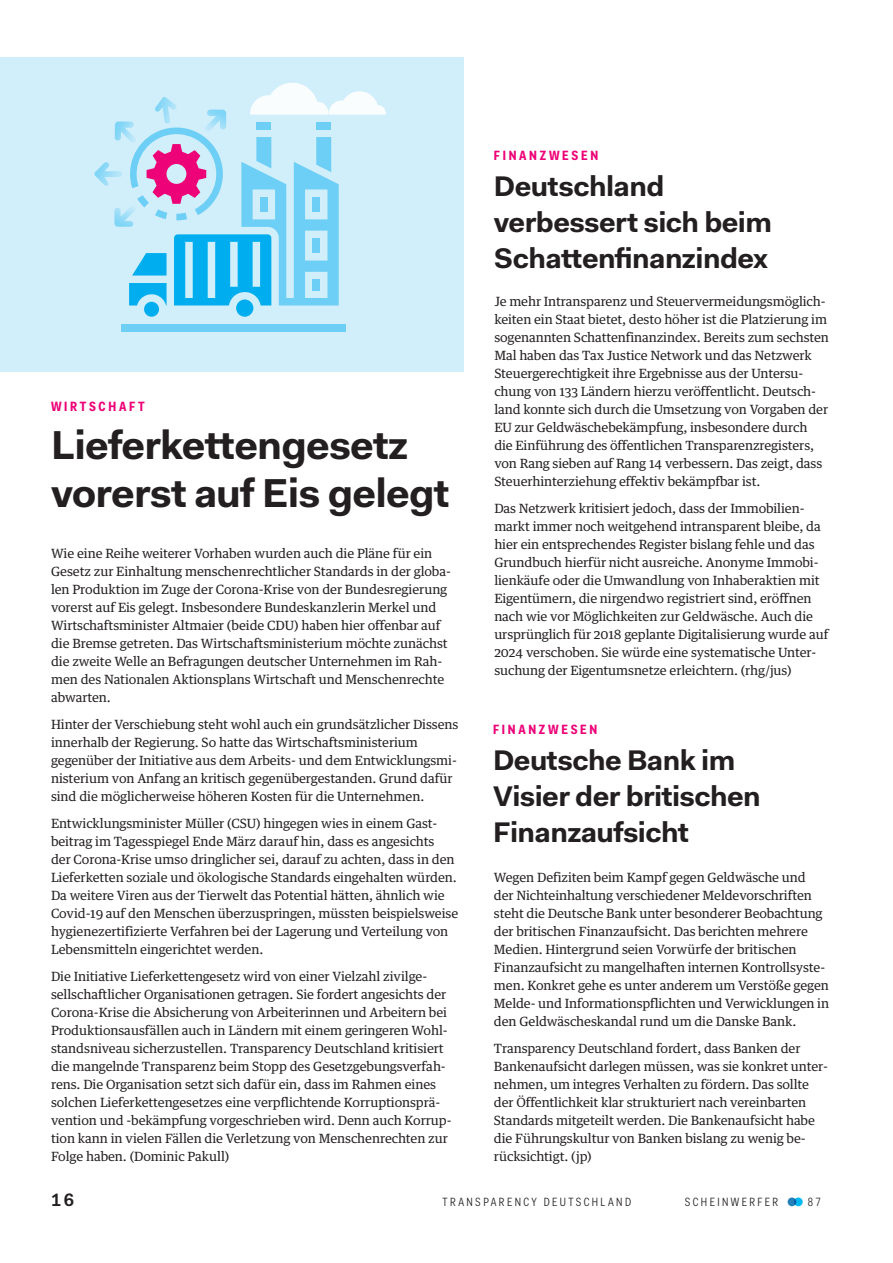
<style>
.page{position:relative;width:893px;height:1263px;background:#fff}
.page>*{position:absolute;margin:0;border:0;box-sizing:border-box;transform-origin:0 0}
.t1{font:700 40.5px/48px "Fakt Pro";letter-spacing:-.02em;color:#231f20}
.t2{font:700 28.5px/36px "Fakt Pro";letter-spacing:-.02em;color:#231f20}
.t3{font:600 18px "Fakt Pro";color:#231f20}
.t4{font:700 13.5px "Fakt Con Pro";letter-spacing:.2em;color:#ed0277}
.t5{font:12.75px/18px "Guardian Text Egyp";letter-spacing:-.01em;color:#231f20}
.t6{font:12px "Fakt Con Pro Blond";letter-spacing:.2em;color:#231f20}
</style>
<div class="page">
<svg style="left:794px;top:1197px;width:9px;height:9px"></svg>
<svg style="left:788px;top:1197px;width:8px;height:9px"></svg>
<div style="left:0;top:57px;width:463px;height:314px;background:#d1eefb"></div>
<div style="left:122px;top:324px;width:224px;height:8px;background:#6dcff5"></div>
<div style="left:236px;top:299px;width:17px;height:18px;background:#00aeef;border-radius:50%"></div>
<div style="left:144px;top:302px;width:15px;height:15px;background:#00aeef;border-radius:50%"></div>
<svg style="left:94px;top:83px;width:292px;height:222px"></svg>
<p class="t4" style="left:51px;top:397px;width:95px">WIRTSCHAFT</p>
<h1 class="t1" style="left:51px;top:421px;width:400px">Lieferkettengesetz vorerst auf Eis gelegt</h1>
<p class="t5" style="left:51px;top:543px;width:401px">Wie eine Reihe weiterer Vorhaben wurden auch die Pläne für ein Gesetz zur Einhaltung menschenrechtlicher Standards in der globa&shy;len Produktion im Zuge der Corona-Krise von der Bundesregierung vorerst auf Eis gelegt. Insbesondere Bundeskanzlerin Merkel und Wirtschaftsminister Altmaier (beide CDU) haben hier offenbar auf die Bremse getreten. Das Wirtschaftsministerium möchte zunächst die zweite Welle an Befragungen deutscher Unternehmen im Rah&shy;men des Nationalen Aktionsplans Wirtschaft und Menschenrechte abwarten.</p>
<p class="t5" style="left:51px;top:714px;width:409px">Hinter der Verschiebung steht wohl auch ein grundsätzlicher Dissens innerhalb der Regierung. So hatte das Wirtschaftsministerium gegenüber der Initiative aus dem Arbeits- und dem Entwicklungsmi&shy;nisterium von Anfang an kritisch gegenübergestanden. Grund dafür sind die möglicherweise höheren Kosten für die Unternehmen.</p>
<p class="t5" style="left:51px;top:813px;width:409px">Entwicklungsminister Müller (CSU) hingegen wies in einem Gast&shy;beitrag im Tagesspiegel Ende März darauf hin, dass es angesichts<br>der Corona-Krise umso dringlicher sei, darauf zu achten, dass in den Lieferketten soziale und ökologische Standards eingehalten würden.<br>Da weitere Viren aus der Tierwelt das Potential hätten, ähnlich wie Covid-19 auf den Menschen überzuspringen, müssten beispielsweise hygienezertifizierte Verfahren bei der Lagerung und Verteilung von Lebensmitteln eingerichtet werden.</p>
<p class="t5" style="left:51px;top:966px;width:402px">Die Initiative Lieferkettengesetz wird von einer Vielzahl zivilge&shy;sellschaftlicher Organisationen getragen. Sie fordert angesichts der Corona-Krise die Absicherung von Arbeiterinnen und Arbeitern bei Produktionsausfällen auch in Ländern mit einem geringeren Wohl&shy;standsniveau sicherzustellen. Transparency Deutschland kritisiert die mangelnde Transparenz beim Stopp des Gesetzgebungsverfah&shy;rens. Die Organisation setzt sich dafür ein, dass im Rahmen eines solchen Lieferkettengesetzes eine verpflichtende Korruptionsprä&shy;vention und -bekämpfung vorgeschrieben wird. Denn auch Korrup&shy;tion kann in vielen Fällen die Verletzung von Menschenrechten zur Folge haben. (Dominic Pakull)</p>
<p class="t4" style="left:494px;top:146px;width:106px">FINANZWESEN</p>
<h2 class="t2" style="left:494px;top:168px;width:280px">Deutschland verbessert sich beim<br>Schattenfinanzindex</h2>
<p class="t5" style="left:494px;top:291px;width:336px">Je mehr Intransparenz und Steuervermeidungsmöglich&shy;keiten ein Staat bietet, desto höher ist die Platzierung im sogenannten Schattenfinanzindex. Bereits zum sechsten Mal haben das Tax Justice Network und das Netzwerk Steuergerechtigkeit ihre Ergebnisse aus der Untersu&shy;chung von 133 Ländern hierzu veröffentlicht. Deutsch&shy;land konnte sich durch die Umsetzung von Vorgaben der EU zur Geldwäschebekämpfung, insbesondere durch die Einführung des öffentlichen Transparenzregisters, von Rang sieben auf Rang 14 verbessern. Das zeigt, dass Steuerhinterziehung effektiv bekämpfbar ist.</p>
<p class="t5" style="left:494px;top:498px;width:336px">Das Netzwerk kritisiert jedoch, dass der Immobilien&shy;markt immer noch weitgehend intransparent bleibe, da hier ein entsprechendes Register bislang fehle und das Grundbuch hierfür nicht ausreiche. Anonyme Immobi&shy;lienkäufe oder die Umwandlung von Inhaberaktien mit Eigentümern, die nirgendwo registriert sind, eröffnen nach wie vor Möglichkeiten zur Geldwäsche. Auch die ursprünglich für 2018 geplante Digitalisierung wurde auf 2024 verschoben. Sie würde eine systematische Unter&shy;suchung der Eigentumsnetze erleichtern. (rhg/jus)</p>
<p class="t4" style="left:493px;top:720px;width:106px">FINANZWESEN</p>
<h2 class="t2" style="left:493px;top:742px;width:269px">Deutsche Bank im<br>Visier der britischen<br>Finanzaufsicht</h2>
<p class="t5" style="left:494px;top:867px;width:337px">Wegen Defiziten beim Kampf gegen Geldwäsche und<br>der Nichteinhaltung verschiedener Meldevorschriften steht die Deutsche Bank unter besonderer Beobachtung der britischen Finanzaufsicht. Das berichten mehrere Medien. Hintergrund seien Vorwürfe der britischen Finanzaufsicht zu mangelhaften internen Kontrollsyste&shy;men. Konkret gehe es unter anderem um Verstöße gegen Melde- und Informationspflichten und Verwicklungen in den Geldwäscheskandal rund um die Danske Bank.</p>
<p class="t5" style="left:494px;top:1038px;width:336px">Transparency Deutschland fordert, dass Banken der Bankenaufsicht darlegen müssen, was sie konkret unter&shy;nehmen, um integres Verhalten zu fördern. Das sollte der Öffentlichkeit klar strukturiert nach vereinbarten Standards mitgeteilt werden. Die Bankenaufsicht habe die Führungskultur von Banken bislang zu wenig be&shy;rücksichtigt. (jp)</p>
<h3 class="t3" style="left:51px;top:1188px;width:24px">16</h3>
<p class="t6" style="left:443px;top:1194px;width:190px">TRANSPARENCY DEUTSCHLAND</p>
<p class="t6" style="left:685px;top:1194px;width:95px">SCHEINWERFER</p>
<p class="t6" style="left:808px;top:1194px;width:14px">87</p>
</div>
